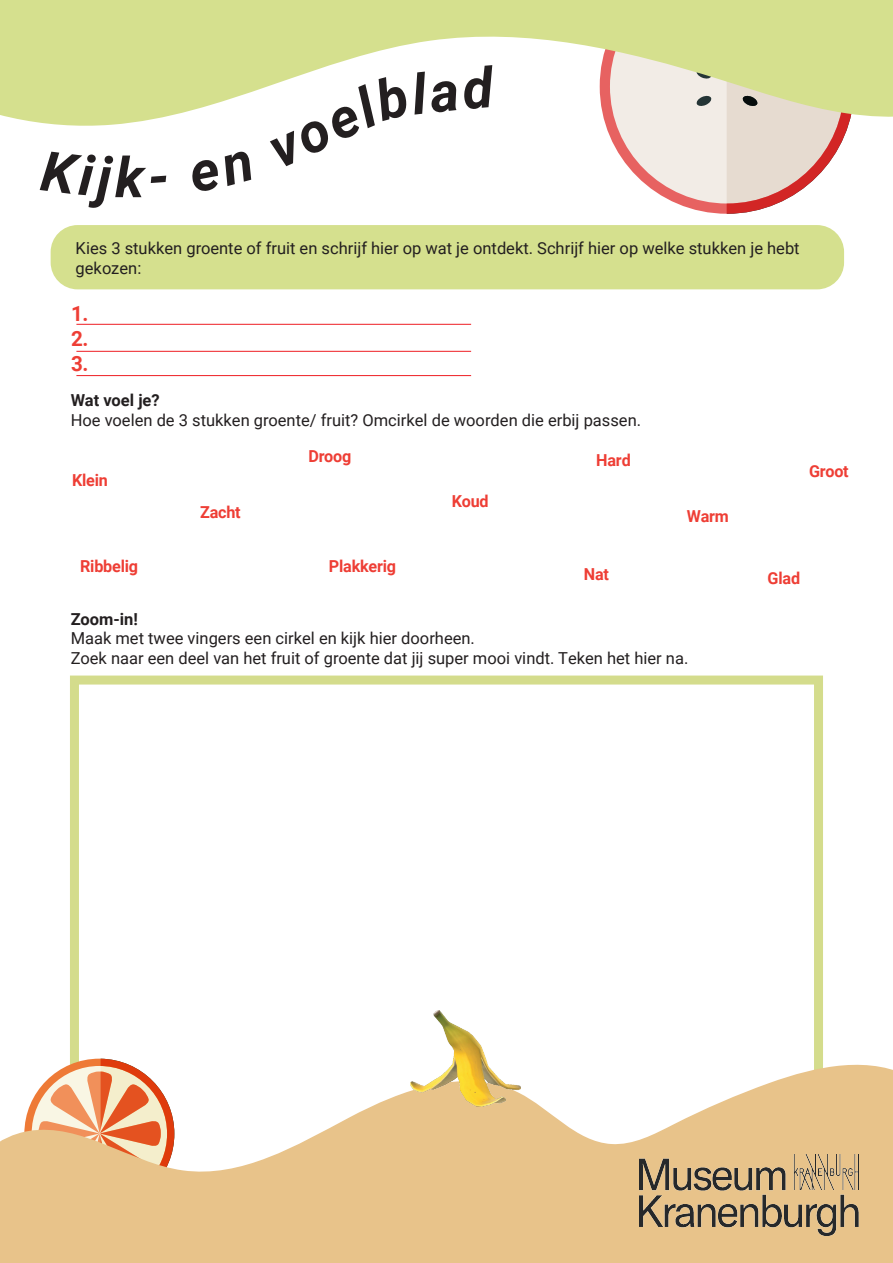
<style>
.page{position:relative;width:893px;height:1263px;background:#fff}
.page>*{position:absolute;margin:0;border:0;box-sizing:border-box;transform-origin:0 0}
.t1{font:italic 700 55.5px "Roboto";color:#231f20}
.t2{font:700 21px/25.2px "Roboto";color:#ee3e35;text-align:justify}
.t3{font:16.5px/19.8px "Roboto";color:#231f20}
.t4{font:700 16.5px "Roboto";letter-spacing:-.01em;color:#ee3e35}
.t5{font:700 16.5px "Roboto";color:#231f20}
</style>
<div class="page">
<div style="left:70px;top:675px;width:753px;height:526px;border:9px solid #d4dc8c"></div>
<div style="left:51px;top:225px;width:793px;height:64px;background:#d5e08e;border-radius:27px"></div>
<svg style="left:0;top:1054px;width:893px;height:209px;fill:#e8c38a"></svg>
<svg style="left:607px;top:130px;width:120px;height:84px"></svg>
<svg style="left:610px;top:130px;width:117px;height:73px;fill:#f2ece6"></svg>
<svg style="left:727px;top:130px;width:120px;height:84px"></svg>
<svg style="left:0;top:0;width:893px;height:130px;fill:#d5e08e"></svg>
<img style="left:410px;top:1010px;width:110px;height:97px">
<img style="left:639px;top:1154px;width:220px;height:81px">
<hr style="left:76px;top:324px;width:395px;height:1px;background:#ee1d23">
<hr style="left:76px;top:351px;width:395px;height:1px;background:#ee1d23">
<hr style="left:76px;top:375px;width:395px;height:1px;background:#ee1d23">
<svg style="left:270px;top:65px;width:226px;height:65px"></svg>
<h1 class="t1" style="left:115px;top:139px;width:31px">k</h1>
<p class="t3" style="left:76px;top:238px;width:725px">Kies 3 stukken groente of fruit en schrijf hier op wat je ontdekt. Schrijf hier op welke stukken je hebt gekozen:</p>
<p class="t2" style="left:71px;top:300px;width:19px">1.<br>2.<br>3.</p>
<p class="t5" style="left:71px;top:389px;width:91px">Wat voel je?</p>
<p class="t3" style="left:71px;top:410px;width:572px">Hoe voelen de 3 stukken groente/ fruit? Omcirkel de woorden die erbij passen.</p>
<p class="t4" style="left:72px;top:469px;width:37px">Klein</p>
<p class="t4" style="left:200px;top:500px;width:42px">Zacht</p>
<p class="t4" style="left:308px;top:445px;width:44px">Droog</p>
<p class="t4" style="left:452px;top:489px;width:38px">Koud</p>
<p class="t4" style="left:596px;top:449px;width:36px">Hard</p>
<p class="t4" style="left:687px;top:505px;width:43px">Warm</p>
<p class="t4" style="left:809px;top:460px;width:41px">Groot</p>
<p class="t4" style="left:80px;top:555px;width:60px">Ribbelig</p>
<p class="t4" style="left:329px;top:555px;width:69px">Plakkerig</p>
<p class="t4" style="left:584px;top:563px;width:27px">Nat</p>
<p class="t5" style="left:71px;top:607px;width:69px">Zoom-in!</p>
<p class="t3" style="left:71px;top:628px;width:619px">Maak met twee vingers een cirkel en kijk hier doorheen.<br>Zoek naar een deel van het fruit of groente dat jij super mooi vindt. Teken het hier na.</p>
<p class="t4" style="left:768px;top:566px;width:34px">Glad</p>
</div>
